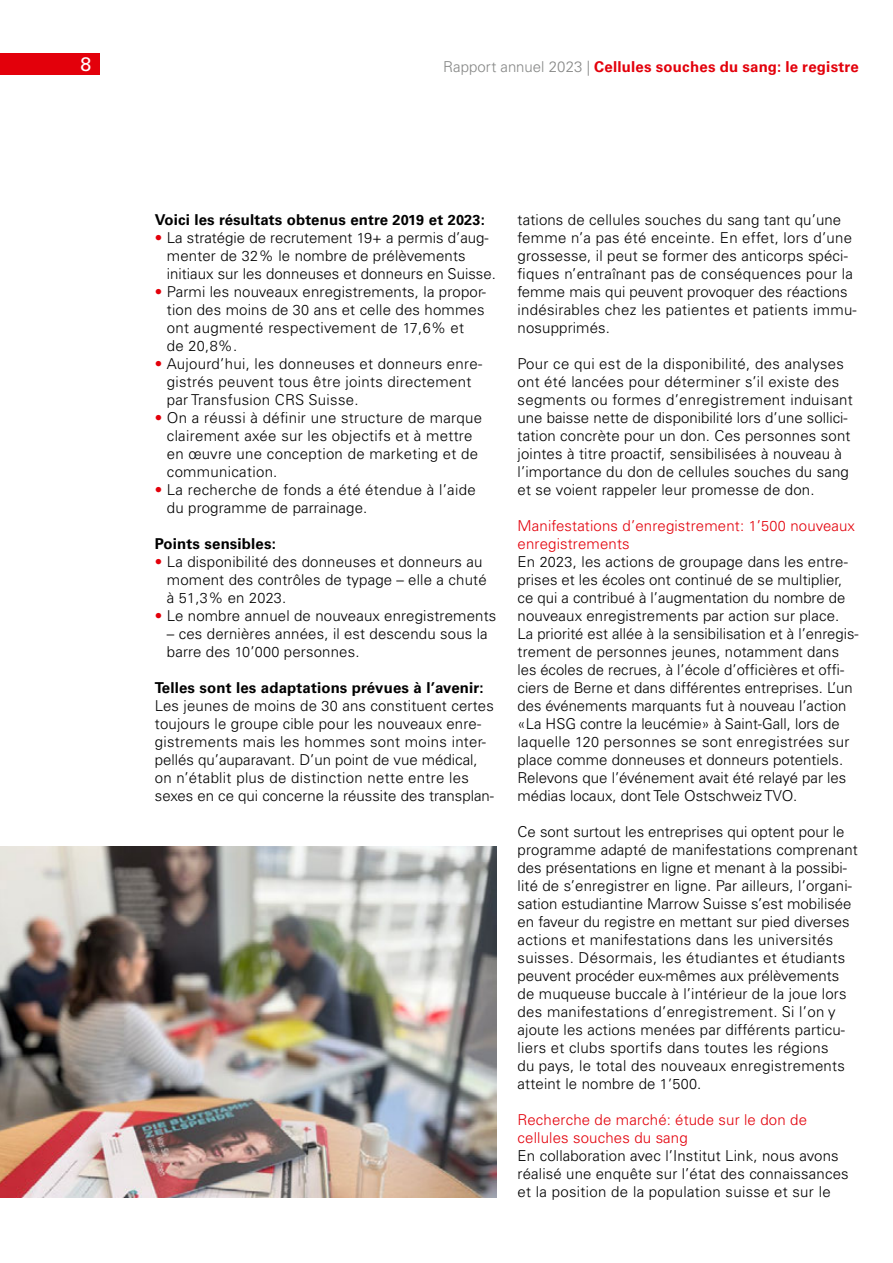
<style>
.page{position:relative;width:893px;height:1263px;background:#fff}
.page>*{position:absolute;margin:0;border:0;box-sizing:border-box;transform-origin:0 0}
.t1{font:19.5px "Univers LT Pro 55 Roman";color:#fff}
.mengensatz{font:300 15px/18px "Univers LT Pro 45";letter-spacing:.01em;color:#000}
.mengensatz-2{font:300 15px/18px "Univers LT Pro 45";letter-spacing:.01em;color:#e3000b}
.mengensatz-3{font:700 15px "Univers LT Pro 65";letter-spacing:.01em;color:#000}
.t2{font:700 15px "Univers LT Pro 65";letter-spacing:.015em;color:#e3000b}
.mengensatz-4{font:300 14.4px "Univers LT Pro 45";letter-spacing:.02em;color:#000}
.s1{font-family:"Univers LT Pro 45";font-weight:300;color:#868786}
.s2{font-size:14.4px}
.s3{color:#e3000b}
.s4{font-size:15px}
.s5{font-family:"Univers LT Pro 65";font-weight:700}
</style>
<div class="page">
<div style="left:0;top:53px;width:100px;height:21px;background:#e3000b"></div>
<img style="left:0;top:846px;width:496px;height:351px">
<h1 class="t1" style="left:81px;top:52px;width:12px">8</h1>
<p class="t2" style="left:443px;top:58px;width:417px"><span class="s1">Rapport annuel 2023 |</span> Cellules souches du sang: le registre</p>
<p class="mengensatz-3" style="left:155px;top:211px;width:332px">Voici les résultats obtenus entre <span class="s2">2019</span> et <span class="s2">2023</span>:</p>
<p class="mengensatz" style="left:167px;top:229px;width:330px;text-indent:-12px"><span class="s3">•</span> La stratégie de recrutement <span class="s2">19</span>+ a permis d’aug&shy;menter de <span class="s2">32</span>% le nombre de prélèvements initiaux sur les donneuses et donneurs en Suisse.</p>
<p class="mengensatz" style="left:167px;top:283px;width:320px;text-indent:-12px"><span class="s3">•</span> Parmi les nouveaux enregistrements, la propor&shy;tion des moins de <span class="s2">30</span> ans et celle des hommes ont augmenté respectivement de <span class="s2">17</span>,<span class="s2">6</span>% et<br>de <span class="s2">20</span>,<span class="s2">8</span>%.</p>
<p class="mengensatz" style="left:167px;top:355px;width:317px;text-indent:-12px"><span class="s3">•</span> Aujourd’hui, les donneuses et donneurs enre&shy;gistrés peuvent tous être joints directement par Transfusion CRS Suisse.</p>
<p class="mengensatz" style="left:167px;top:409px;width:317px;text-indent:-12px"><span class="s3">•</span> On a réussi à définir une structure de marque clairement axée sur les objectifs et à mettre en œuvre une conception de marketing et de communication.</p>
<p class="mengensatz" style="left:167px;top:481px;width:310px;text-indent:-12px"><span class="s3">•</span> La recherche de fonds a été étendue à l’aide du programme de parrainage.</p>
<p class="mengensatz-3" style="left:155px;top:535px;width:122px">Points sensibles:</p>
<p class="mengensatz" style="left:155px;top:553px;width:333px;text-align:right"><span class="s3">•</span> La disponibilité des donneuses et donneurs au moment des contrôles de typage – elle a chuté</p>
<p class="mengensatz-4" style="left:167px;top:589px;width:121px"><span class="s4">à</span> 51<span class="s4">,</span>3<span class="s4">% en</span> 2023<span class="s4">.</span></p>
<p class="mengensatz" style="left:155px;top:607px;width:343px"><span class="s3">•</span> Le nombre annuel de nouveaux enregistrements</p>
<p class="mengensatz" style="left:167px;top:625px;width:322px">– ces dernières années, il est descendu sous la barre des <span class="s2">10</span>’<span class="s2">000</span> personnes.</p>
<p class="mengensatz" style="left:155px;top:679px;width:341px"><span class="s5">Telles sont les adaptations prévues à l’avenir:<br></span>Les jeunes de moins de <span class="s2">30</span> ans constituent certes toujours le groupe cible pour les nouveaux enre&shy;gistrements mais les hommes sont moins inter&shy;pellés qu’auparavant. D’un point de vue médical, on n’établit plus de distinction nette entre les sexes en ce qui concerne la réussite des transplan-</p>
<p class="mengensatz" style="left:518px;top:211px;width:341px">tations de cellules souches du sang tant qu’une femme n’a pas été enceinte. En effet, lors d’une grossesse, il peut se former des anticorps spéci&shy;fiques n’entraînant pas de conséquences pour la femme mais qui peuvent provoquer des réactions indésirables chez les patientes et patients immu&shy;nosupprimés.</p>
<p class="mengensatz" style="left:518px;top:355px;width:337px">Pour ce qui est de la disponibilité, des analyses ont été lancées pour déterminer s’il existe des segments ou formes d’enregistrement induisant une baisse nette de disponibilité lors d’une sollici&shy;tation concrète pour un don. Ces personnes sont jointes à titre proactif, sensibilisées à nouveau à l’importance du don de cellules souches du sang et se voient rappeler leur promesse de don.</p>
<p class="mengensatz-2" style="left:518px;top:517px;width:339px">Manifestations d’enregistrement: <span class="s2">1</span>’<span class="s2">500</span> nouveaux enregistrements</p>
<p class="mengensatz" style="left:518px;top:553px;width:343px">En <span class="s2">2023</span>, les actions de groupage dans les entre&shy;prises et les écoles ont continué de se multiplier, ce qui a contribué à l’augmentation du nombre de nouveaux enregistrements par action sur place.<br>La priorité est allée à la sensibilisation et à l’enregis&shy;trement de personnes jeunes, notamment dans les écoles de recrues, à l’école d’officières et offi&shy;ciers de Berne et dans différentes entreprises. L’un des événements marquants fut à nouveau l’action «La HSG contre la leucémie» à Saint-Gall, lors de laquelle <span class="s2">120</span> personnes se sont enregistrées sur place comme donneuses et donneurs potentiels.<br>Relevons que l’événement avait été relayé par les médias locaux, dont Tele Ostschweiz TVO.</p>
<p class="mengensatz" style="left:518px;top:823px;width:342px">Ce sont surtout les entreprises qui optent pour le programme adapté de manifestations comprenant des présentations en ligne et menant à la possibi&shy;lité de s’enregistrer en ligne. Par ailleurs, l’organi&shy;sation estudiantine Marrow Suisse s’est mobilisée en faveur du registre en mettant sur pied diverses actions et manifestations dans les universités suisses. Désormais, les étudiantes et étudiants peuvent procéder eux-mêmes aux prélèvements de muqueuse buccale à l’intérieur de la joue lors des manifestations d’enregistrement. Si l’on y ajoute les actions menées par différents particu&shy;liers et clubs sportifs dans toutes les régions<br>du pays, le total des nouveaux enregistrements atteint le nombre de <span class="s2">1’500</span>.</p>
<p class="mengensatz-2" style="left:518px;top:1111px;width:291px">Recherche de marché: étude sur le don de cellules souches du sang</p>
<p class="mengensatz" style="left:518px;top:1147px;width:333px">En collaboration avec l’Institut Link, nous avons réalisé une enquête sur l’état des connaissances et la position de la population suisse et sur le</p>
</div>
